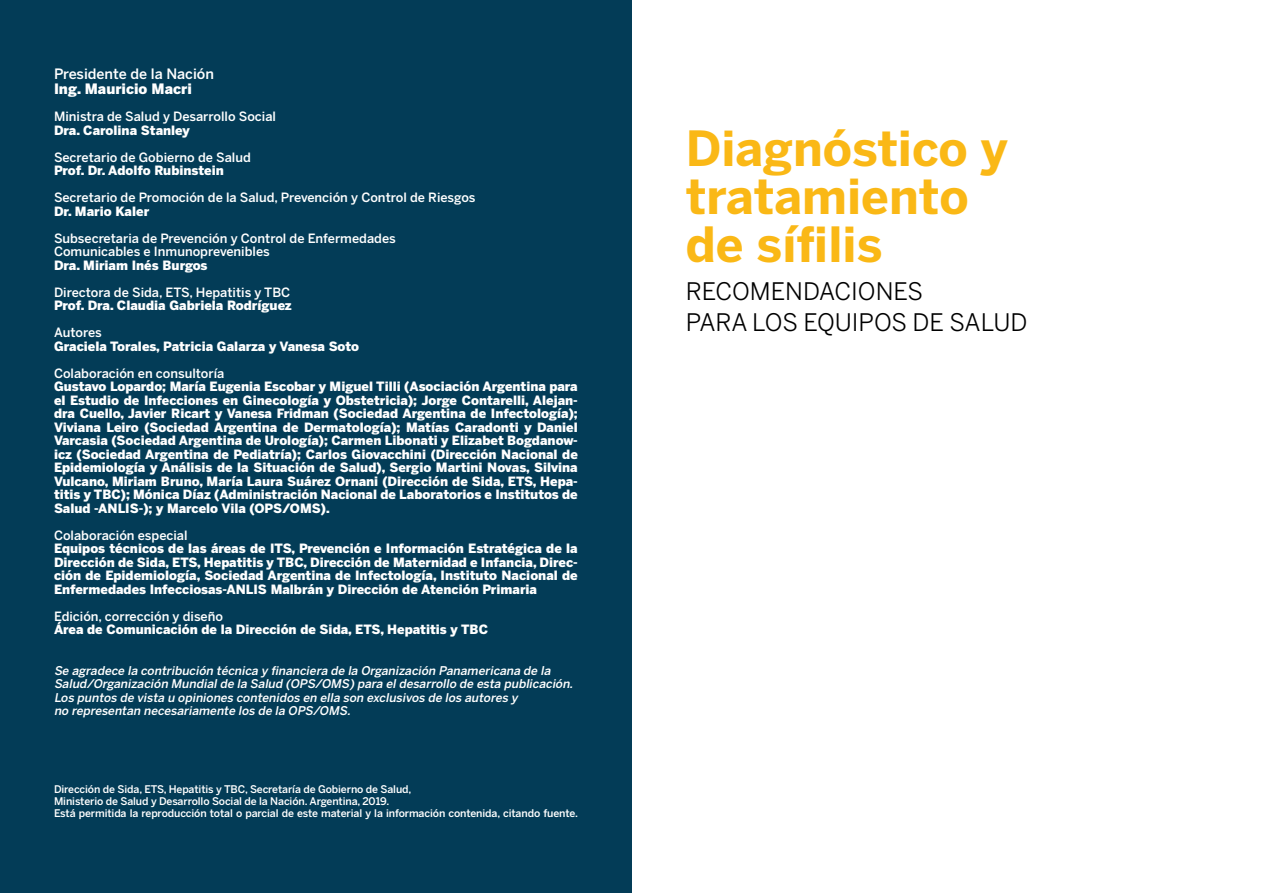
<style>
.page{position:relative;width:1263px;height:893px;background:#fff}
.page>*{position:absolute;margin:0;border:0;box-sizing:border-box;transform-origin:0 0}
.t1{font:700 48.15px/48.2px "Benton Sans";color:#fab816}
.t2{font:24px/31.5px "Benton Sans";color:#000}
.t3{font:500 14.25px "Benton Sans";color:#fff}
.t4{font:900 14.25px "Benton Sans";color:#fff}
.t5{font:900 12.75px/13.5px "Benton Sans";color:#fff;text-align:justify}
.t6{font:500 12.75px/13.5px "Benton Sans";color:#fff}
.t7{font:italic 500 12px/13.5px "Benton Sans";color:#fff}
.t8{font:500 10.5px/12px "Benton Sans";letter-spacing:-.01em;color:#fff}
</style>
<div class="page">
<div style="left:0;top:0;width:631px;height:893px;background:#033c57"></div>
<p class="t3" style="left:54px;top:66px;width:161px">Presidente de la Nación</p>
<p class="t4" style="left:54px;top:81px;width:139px">Ing. Mauricio Macri</p>
<p class="t6" style="left:54px;top:110px;width:224px">Ministra de Salud y Desarrollo Social</p>
<p class="t5" style="left:54px;top:123px;width:137px">Dra. Carolina Stanley</p>
<p class="t6" style="left:54px;top:150px;width:198px">Secretario de Gobierno de Salud</p>
<p class="t5" style="left:54px;top:164px;width:171px">Prof. Dr. Adolfo Rubinstein</p>
<p class="t6" style="left:54px;top:191px;width:423px">Secretario de Promoción de la Salud, Prevención y Control de Riesgos</p>
<p class="t5" style="left:54px;top:204px;width:97px">Dr. Mario Kaler</p>
<p class="t6" style="left:54px;top:231px;width:343px">Subsecretaria de Prevención y Control de Enfermedades<br>Comunicables e Inmunoprevenibles</p>
<p class="t5" style="left:54px;top:258px;width:155px">Dra. Miriam Inés Burgos</p>
<p class="t6" style="left:54px;top:285px;width:238px">Directora de Sida, ETS, Hepatitis y TBC</p>
<p class="t5" style="left:54px;top:299px;width:239px">Prof. Dra. Claudia Gabriela Rodríguez</p>
<p class="t6" style="left:54px;top:326px;width:49px">Autores</p>
<p class="t5" style="left:54px;top:339px;width:307px">Graciela Torales, Patricia Galarza y Vanesa Soto</p>
<p class="t6" style="left:54px;top:366px;width:172px">Colaboración en consultoría</p>
<p class="t5" style="left:54px;top:380px;width:525px">Gustavo Lopardo; María Eugenia Escobar y Miguel Tilli (Asociación Argentina para el Estudio de Infecciones en Ginecología y Obstetricia); Jorge Contarelli, Alejan&shy;dra Cuello, Javier Ricart y Vanesa Fridman (Sociedad Argentina de Infectología); Viviana Leiro (Sociedad Argentina de Dermatología); Matías Caradonti y Daniel Varcasia (Sociedad Argentina de Urología); Carmen Libonati y Elizabet Bogdanow&shy;icz (Sociedad Argentina de Pediatría); Carlos Giovacchini (Dirección Nacional de Epidemiología y Análisis de la Situación de Salud), Sergio Martini Novas, Silvina Vulcano, Miriam Bruno, María Laura Suárez Ornani (Dirección de Sida, ETS, Hepa&shy;titis y TBC); Mónica Díaz (Administración Nacional de Laboratorios e Institutos de Salud -ANLIS-); y Marcelo Vila (OPS/OMS).</p>
<p class="t6" style="left:54px;top:528px;width:135px">Colaboración especial</p>
<p class="t5" style="left:54px;top:542px;width:525px">Equipos técnicos de las áreas de ITS, Prevención e Información Estratégica de la Dirección de Sida, ETS, Hepatitis y TBC, Dirección de Maternidad e Infancia, Direc&shy;ción de Epidemiología, Sociedad Argentina de Infectología, Instituto Nacional de Enfermedades Infecciosas-ANLIS Malbrán y Dirección de Atención Primaria</p>
<p class="t6" style="left:54px;top:609px;width:171px">Edición, corrección y diseño</p>
<p class="t5" style="left:54px;top:623px;width:436px">Área de Comunicación de la Dirección de Sida, ETS, Hepatitis y TBC</p>
<p class="t7" style="left:54px;top:664px;width:523px">Se agradece la contribución técnica y financiera de la Organización Panamericana de la Salud/Organización Mundialde la Salud (OPS/OMS) para eldesarrollo de esta publicación.<br>Los puntos de vista u opiniones contenidos en ella son exclusivos de los autores y<br>no representan necesariamente los de la OPS/OMS.</p>
<p class="t8" style="left:54px;top:783px;width:526px">Dirección de Sida, ETS, Hepatitis y TBC, Secretaría de Gobierno de Salud,<br>Ministerio de Salud y Desarrollo Social de la Nación. Argentina, 2019.<br>Está permitida la reproducción total o parcial de este material y la información contenida, citando fuente.</p>
<h1 class="t1" style="left:686px;top:124px;width:323px">Diagnóstico y tratamiento de sífilis</h1>
<h2 class="t2" style="left:686px;top:275px;width:343px">RECOMENDACIONES<br>PARA LOS EQUIPOS DE SALUD</h2>
</div>
